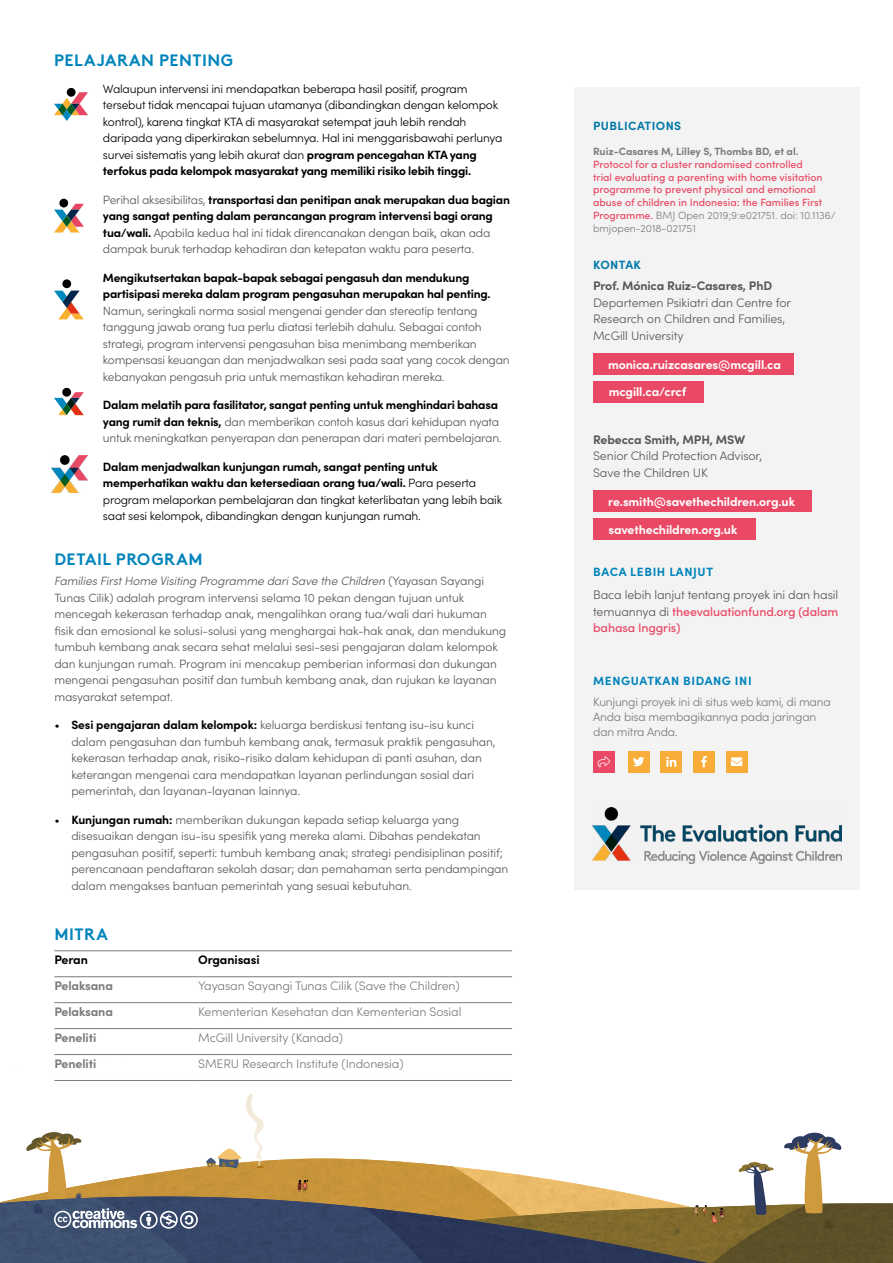
<style>
.page{position:relative;width:893px;height:1263px;background:#fff}
.page>*{position:absolute;margin:0;border:0;box-sizing:border-box;transform-origin:0 0}
.t1{font:700 16.5px "Brown";letter-spacing:.03em;color:#0084bb}
.t2{font:300 12.3px/16.5px "Sofia Pro";letter-spacing:-.01em;color:#575756}
.t3{font:300 12.3px "Sofia Pro";letter-spacing:-.01em;color:#7c7b7b}
.t4{font:700 12.3px "Sofia Pro";letter-spacing:-.01em;color:#fff}
.t5{font:700 12.3px "Sofia Pro";letter-spacing:-.01em;color:#575756}
.t6{font:700 12.3px "Sofia Pro";letter-spacing:-.01em;color:#7c7b7b}
.t7{font:700 12.3px "Sofia Pro";letter-spacing:-.01em;color:#000}
.t8{font:300 12px/16.5px "Sofia Pro";letter-spacing:-.01em;color:#575756}
.t9{font:300 12px/16.5px "Sofia Pro";letter-spacing:-.02em;color:#000}
.t10{font:700 12px/16.5px "Sofia Pro";letter-spacing:-.02em;color:#000}
.t11{font:300 12px/15px "Sofia Pro";letter-spacing:-.02em;color:#7c7b7b}
.t12{font:700 12px "Sofia Pro";letter-spacing:.05em;color:#0084bb}
.t13{font:700 12px "Sofia Pro";letter-spacing:.035em;color:#037aa8}
.t14{font:500 10.5px/12.8px "Sofia Pro";color:#e94964}
.t15{font:700 10.5px "Sofia Pro";color:#7c7b7b}
.s1{font-weight:700}
.s2{font-weight:700;color:#000}
.s3{font-style:italic}
.s4{color:#000}
.s5{font-weight:300;color:#7c7b7b}
.s6{font-weight:500;color:#e94964}
</style>
<div class="page">
<div style="left:574px;top:87px;width:286px;height:803px;background:#f3f3f3"></div>
<div style="left:593px;top:518px;width:162px;height:21px;background:#e94964"></div>
<div style="left:593px;top:491px;width:218px;height:21px;background:#e94964"></div>
<div style="left:593px;top:381px;width:110px;height:21px;background:#e94964"></div>
<div style="left:593px;top:353px;width:201px;height:21px;background:#e94964"></div>
<img style="left:593px;top:808px;width:248px;height:56px">
<hr style="left:54px;top:950px;width:144px;height:1px;background:#7c7b7b">
<hr style="left:198px;top:950px;width:314px;height:1px;background:#7c7b7b">
<hr style="left:54px;top:976px;width:144px;height:1px;background:#7c7b7b">
<hr style="left:198px;top:976px;width:314px;height:1px;background:#7c7b7b">
<hr style="left:54px;top:1002px;width:144px;height:1px;background:#7c7b7b">
<hr style="left:198px;top:1002px;width:314px;height:1px;background:#7c7b7b">
<hr style="left:54px;top:1028px;width:144px;height:1px;background:#7c7b7b">
<hr style="left:198px;top:1028px;width:314px;height:1px;background:#7c7b7b">
<hr style="left:54px;top:1054px;width:144px;height:1px;background:#7c7b7b">
<hr style="left:198px;top:1054px;width:314px;height:1px;background:#7c7b7b">
<hr style="left:54px;top:1080px;width:144px;height:1px;background:#7c7b7b">
<hr style="left:198px;top:1080px;width:314px;height:1px;background:#7c7b7b">
<div style="left:67px;top:88px;width:9px;height:9px;background:#000;border-radius:50%"></div>
<svg style="left:54px;top:92px;width:34px;height:29px"></svg>
<div style="left:62px;top:279px;width:9px;height:9px;background:#000;border-radius:50%"></div>
<svg style="left:54px;top:291px;width:30px;height:28px"></svg>
<div style="left:62px;top:388px;width:9px;height:9px;background:#000;border-radius:50%"></div>
<svg style="left:54px;top:392px;width:30px;height:23px"></svg>
<div style="left:59px;top:199px;width:9px;height:8px;background:#000;border-radius:50%"></div>
<svg style="left:54px;top:204px;width:30px;height:29px"></svg>
<img style="left:52px;top:456px;width:36px;height:36px">
<div style="left:593px;top:751px;width:21px;height:21px;background:#e94964"></div>
<div style="left:661px;top:751px;width:21px;height:21px;background:#f8ad39"></div>
<svg style="left:666px;top:757px;width:10px;height:10px"></svg>
<div style="left:726px;top:751px;width:21px;height:21px;background:#f8ad39"></div>
<svg style="left:731px;top:757px;width:11px;height:9px"></svg>
<div style="left:693px;top:751px;width:21px;height:21px;background:#f8ad39"></div>
<svg style="left:701px;top:756px;width:6px;height:11px"></svg>
<div style="left:628px;top:751px;width:21px;height:21px;background:#f8ad39"></div>
<svg style="left:633px;top:757px;width:11px;height:9px"></svg>
<img style="left:246px;top:1093px;width:18px;height:39px">
<svg style="left:0;top:1132px;width:893px;height:131px"></svg>
<h1 class="t1" style="left:54px;top:47px;width:181px">PELAJARAN PENTING</h1>
<p class="t9" style="left:103px;top:79px;width:401px">Walaupun intervensi ini mendapatkan beberapa hasil positif, program tersebut tidak mencapai tujuan utamanya (dibandingkan dengan kelompok kontrol), karena tingkat KTA di masyarakat setempat jauh lebih rendah daripada yang diperkirakan sebelumnya. Hal ini menggarisbawahi perlunya survei sistematis yang lebih akurat dan <span class="s1">program pencegahan KTA yang terfokus pada kelompok masyarakat yang memiliki risiko lebih tinggi.</span></p>
<p class="t8" style="left:103px;top:190px;width:409px">Perihal aksesibilitas, <span class="s2">transportasi dan penitipan anak merupakan dua bagian yang sangat penting dalam perancangan program intervensi bagi orang tua/wali.</span> Apabila kedua hal ini tidak direncanakan dengan baik, akan ada dampak buruk terhadap kehadiran dan ketepatan waktu para peserta.</p>
<p class="t10" style="left:103px;top:268px;width:389px">Mengikutsertakan bapak-bapak sebagai pengasuh dan mendukung partisipasi mereka dalam program pengasuhan merupakan hal penting.</p>
<p class="t8" style="left:103px;top:301px;width:408px">Namun, seringkali norma sosial mengenai gender dan stereotip tentang tanggung jawab orang tua perlu diatasi terlebih dahulu. Sebagai contoh strategi, program intervensi pengasuhan bisa menimbang memberikan kompensasi keuangan dan menjadwalkan sesi pada saat yang cocok dengan kebanyakan pengasuh pria untuk memastikan kehadiran mereka.</p>
<p class="t8" style="left:103px;top:396px;width:400px"><span class="s2">Dalam melatih para fasilitator, sangat penting untuk menghindari bahasa yang rumit dan teknis,</span> dan memberikan contoh kasus dari kehidupan nyata untuk meningkatkan penyerapan dan penerapan dari materi pembelajaran.</p>
<p class="t9" style="left:103px;top:457px;width:401px"><span class="s1">Dalam menjadwalkan kunjungan rumah, sangat penting untuk memperhatikan waktu dan ketersediaan orang tua/wali.</span> Para peserta program melaporkan pembelajaran dan tingkat keterlibatan yang lebih baik saat sesi kelompok, dibandingkan dengan kunjungan rumah.</p>
<h1 class="t1" style="left:54px;top:545px;width:150px">DETAIL PROGRAM</h1>
<p class="t8" style="left:54px;top:572px;width:453px"><span class="s3">Families First Home Visiting Programme dari Save the Children</span> (Yayasan Sayangi Tunas Cilik) adalah program intervensi selama 10 pekan dengan tujuan untuk mencegah kekerasan terhadap anak, mengalihkan orang tua/wali dari hukuman fisik dan emosional ke solusi-solusi yang menghargai hak-hak anak, dan mendukung tumbuh kembang anak secara sehat melalui sesi-sesi pengajaran dalam kelompok dan kunjungan rumah. Program ini mencakup pemberian informasi dan dukungan mengenai pengasuhan positif dan tumbuh kembang anak, dan rujukan ke layanan masyarakat setempat.</p>
<p class="t8" style="left:71px;top:716px;width:426px;text-indent:-17px"><span class="s4">•</span> <span class="s2">Sesi pengajaran dalam kelompok:</span> keluarga berdiskusi tentang isu-isu kunci dalam pengasuhan dan tumbuh kembang anak, termasuk praktik pengasuhan, kekerasan terhadap anak, risiko-risiko dalam kehidupan di panti asuhan, dan keterangan mengenai cara mendapatkan layanan perlindungan sosial dari pemerintah, dan layanan-layanan lainnya.</p>
<p class="t8" style="left:71px;top:811px;width:439px;text-indent:-17px"><span class="s4">•</span> <span class="s2">Kunjungan rumah:</span> memberikan dukungan kepada setiap keluarga yang disesuaikan dengan isu-isu spesifik yang mereka alami. Dibahas pendekatan pengasuhan positif, seperti: tumbuh kembang anak; strategi pendisiplinan positif; perencanaan pendaftaran sekolah dasar; dan pemahaman serta pendampingan dalam mengakses bantuan pemerintah yang sesuai kebutuhan.</p>
<h1 class="t1" style="left:54px;top:921px;width:55px">MITRA</h1>
<p class="t7" style="left:54px;top:950px;width:35px">Peran</p>
<p class="t7" style="left:198px;top:950px;width:63px">Organisasi</p>
<p class="t6" style="left:54px;top:976px;width:60px">Pelaksana</p>
<p class="t3" style="left:198px;top:977px;width:263px">Yayasan Sayangi Tunas Cilik (Save the Children)</p>
<p class="t6" style="left:54px;top:1002px;width:60px">Pelaksana</p>
<p class="t3" style="left:198px;top:1003px;width:265px">Kementerian Kesehatan dan Kementerian Sosial</p>
<p class="t6" style="left:54px;top:1028px;width:43px">Peneliti</p>
<p class="t3" style="left:198px;top:1028px;width:146px">McGill University (Kanada)</p>
<p class="t6" style="left:54px;top:1054px;width:43px">Peneliti</p>
<p class="t3" style="left:198px;top:1054px;width:207px">SMERU Research Institute (Indonesia)</p>
<p class="t13" style="left:593px;top:116px;width:90px">PUBLICATIONS</p>
<p class="t15" style="left:593px;top:143px;width:207px">Ruiz-Casares M, Lilley S, Thombs BD, et al.</p>
<p class="t14" style="left:593px;top:157px;width:244px">Protocol for a cluster randomised controlled<br>trial evaluating a parenting with home visitation programme to prevent physical and emotional abuse of children in Indonesia: the Families First Programme. <span class="s5">BMJ Open 2019;9:e021751. doi: 10.1136/ bmjopen-2018-021751</span></p>
<p class="t13" style="left:593px;top:256px;width:49px">KONTAK</p>
<p class="t5" style="left:593px;top:276px;width:181px">Prof. Mónica Ruiz-Casares, PhD</p>
<p class="t2" style="left:593px;top:293px;width:199px">Departemen Psikiatri dan Centre for<br>Research on Children and Families,<br>McGill University</p>
<p class="t4" style="left:608px;top:355px;width:174px">monica.ruizcasares@mcgill.ca</p>
<p class="t4" style="left:609px;top:383px;width:79px">mcgill.ca/crcf</p>
<p class="t5" style="left:593px;top:430px;width:154px">Rebecca Smith, MPH, MSW</p>
<p class="t2" style="left:593px;top:447px;width:171px">Senior Child Protection Advisor,<br>Save the Children UK</p>
<p class="t4" style="left:608px;top:492px;width:188px">re.smith@savethechildren.org.uk</p>
<p class="t4" style="left:608px;top:520px;width:130px">savethechildren.org.uk</p>
<p class="t12" style="left:593px;top:563px;width:121px">BACA LEBIH LANJUT</p>
<p class="t2" style="left:593px;top:586px;width:247px;text-align:justify">Baca lebih lanjut tentang proyek ini dan hasil temuannya di <span class="s6">theevaluationfund.org (dalam bahasa Inggris)</span></p>
<p class="t12" style="left:593px;top:671px;width:160px">MENGUATKAN BIDANG INI</p>
<p class="t11" style="left:593px;top:694px;width:239px">Kunjungi proyek ini di situs web kami, di mana<br>Anda bisa membagikannya pada jaringan dan mitra Anda.</p>
</div>
